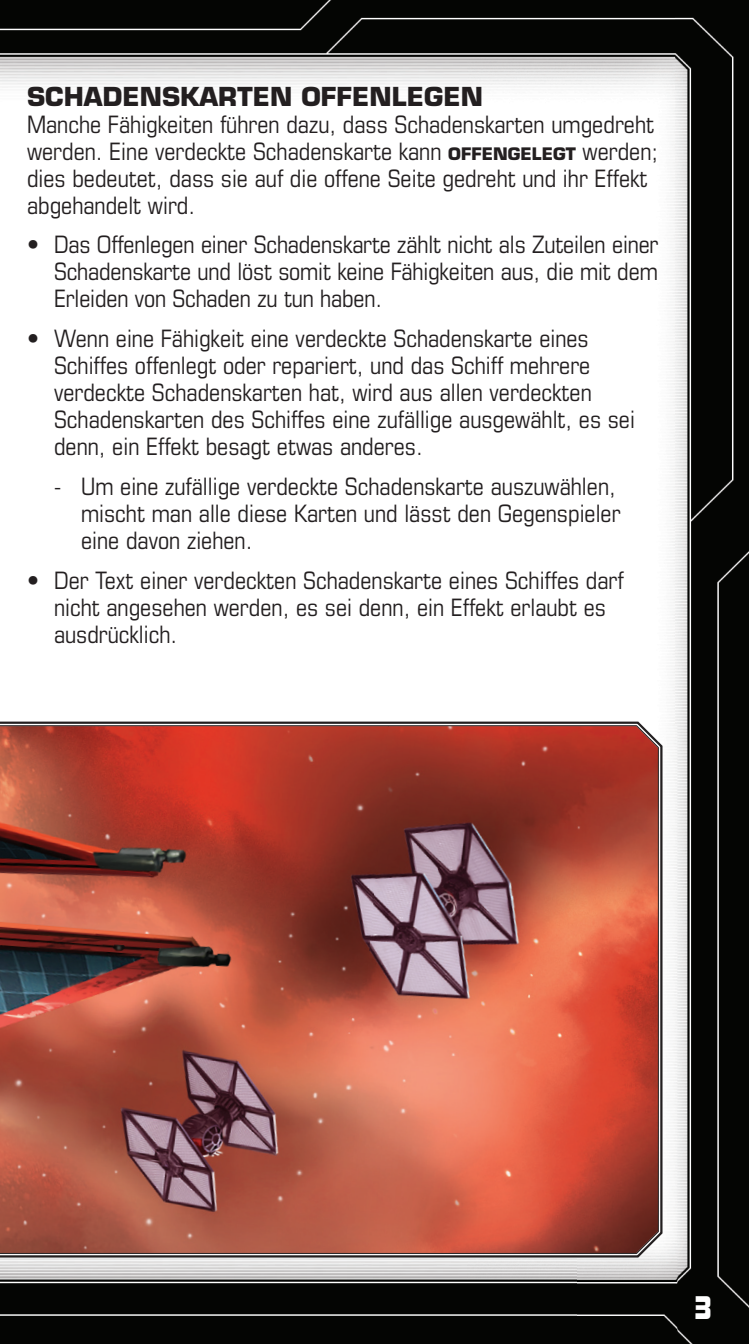
<style>
.page{position:relative;width:749px;height:1344px;background:#fff}
.page>*{position:absolute;margin:0;border:0;box-sizing:border-box;transform-origin:0 0}
.t1{font:30px "Kimberley Bl";color:#fff}
.t2{font:700 25.5px "Eurostile LT Std";color:#231f20}
.t3{font:condensed 24px/27px "Eurostile LT Std";color:#231f20}
.s1{font-weight:700;font-stretch:normal;font-size:16.8px}
</style>
<div class="page">
<img style="left:0;top:0;width:675px;height:725px">
<img style="left:675px;top:0;width:73px;height:1344px">
<img style="left:576px;top:725px;width:101px;height:619px">
<img style="left:0;top:1259px;width:576px;height:85px">
<svg style="left:0;top:719px;width:664px;height:540px"></svg>
<svg style="left:0;top:725px;width:659px;height:529px"></svg>
<p class="t2" style="left:27px;top:80px;width:457px">SCHADENSKARTEN OFFENLEGEN</p>
<p class="t3" style="left:27px;top:110px;width:632px">Manche Fähigkeiten führen dazu, dass Schadenskarten umgedreht werden. Eine verdeckte Schadenskarte kann <span class="s1">OFFENGELEGT</span> werden; dies bedeutet, dass sie auf die offene Seite gedreht und ihr Effekt abgehandelt wird.</p>
<p class="t3" style="left:54px;top:231px;width:605px;text-align:justify;text-indent:-27px">• Das Offenlegen einer Schadenskarte zählt nicht als Zuteilen einer Schadenskarte und löst somit keine Fähigkeiten aus, die mit dem Erleiden von Schaden zu tun haben.</p>
<p class="t3" style="left:54px;top:325px;width:582px;text-indent:-27px">• Wenn eine Fähigkeit eine verdeckte Schadenskarte eines Schiffes offenlegt oder repariert, und das Schiff mehrere verdeckte Schadenskarten hat, wird aus allen verdeckten Schadenskarten des Schiffes eine zufällige ausgewählt, es sei denn, ein Effekt besagt etwas anderes.</p>
<p class="t3" style="left:81px;top:472px;width:541px;text-indent:-27px">- Um eine zufällige verdeckte Schadenskarte auszuwählen, mischt man alle diese Karten und lässt den Gegenspieler eine davon ziehen.</p>
<p class="t3" style="left:54px;top:566px;width:571px;text-indent:-27px">• Der Text einer verdeckten Schadenskarte eines Schiffes darf nicht angesehen werden, es sei denn, ein Effekt erlaubt es ausdrücklich.</p>
<p class="t1" style="left:694px;top:1289px;width:18px">3</p>
</div>
